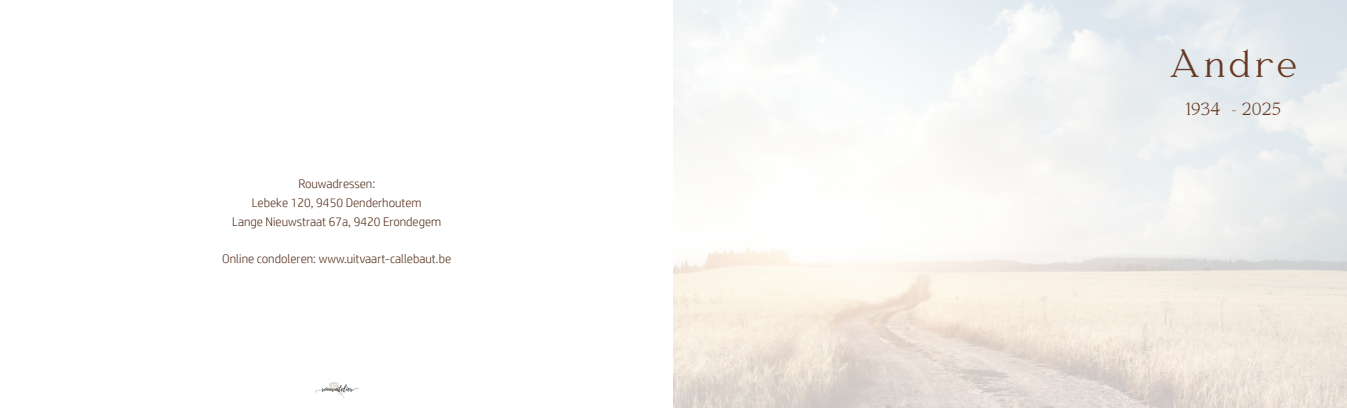
<style>
.page{position:relative;width:1347px;height:408px;background:#fff}
.page>*{position:absolute;margin:0;border:0;box-sizing:border-box;transform-origin:0 0}
.t1{font:700 38.75px "Woman Font";letter-spacing:.08em;color:#653821}
.t2{font:700 17.5px "Woman Font";color:#653821}
.t3{font:300 12.5px "HP Simplified";color:#4c250f}
.t4{font:7.62px "Playlist Script";color:#2f3030}
</style>
<div class="page">
<img style="left:673px;top:0;width:673px;height:407px">
<svg style="left:329px;top:382px;width:15px;height:16px"></svg>
<p class="t3" style="left:298px;top:176px;width:78px">Rouwadressen:</p>
<p class="t3" style="left:252px;top:195px;width:171px">Lebeke 120, 9450 Denderhoutem</p>
<p class="t3" style="left:232px;top:214px;width:211px">Lange Nieuwstraat 67a, 9420 Erondegem</p>
<p class="t3" style="left:222px;top:251px;width:230px">Online condoleren: www.uitvaart-callebaut.be</p>
<p class="t4" style="left:322px;top:383px;width:33px">rouwatelier</p>
<p class="t1" style="left:1169px;top:45px;width:130px">Andre</p>
<p class="t2" style="left:1185px;top:101px;width:97px">1934 - 2025</p>
</div>
